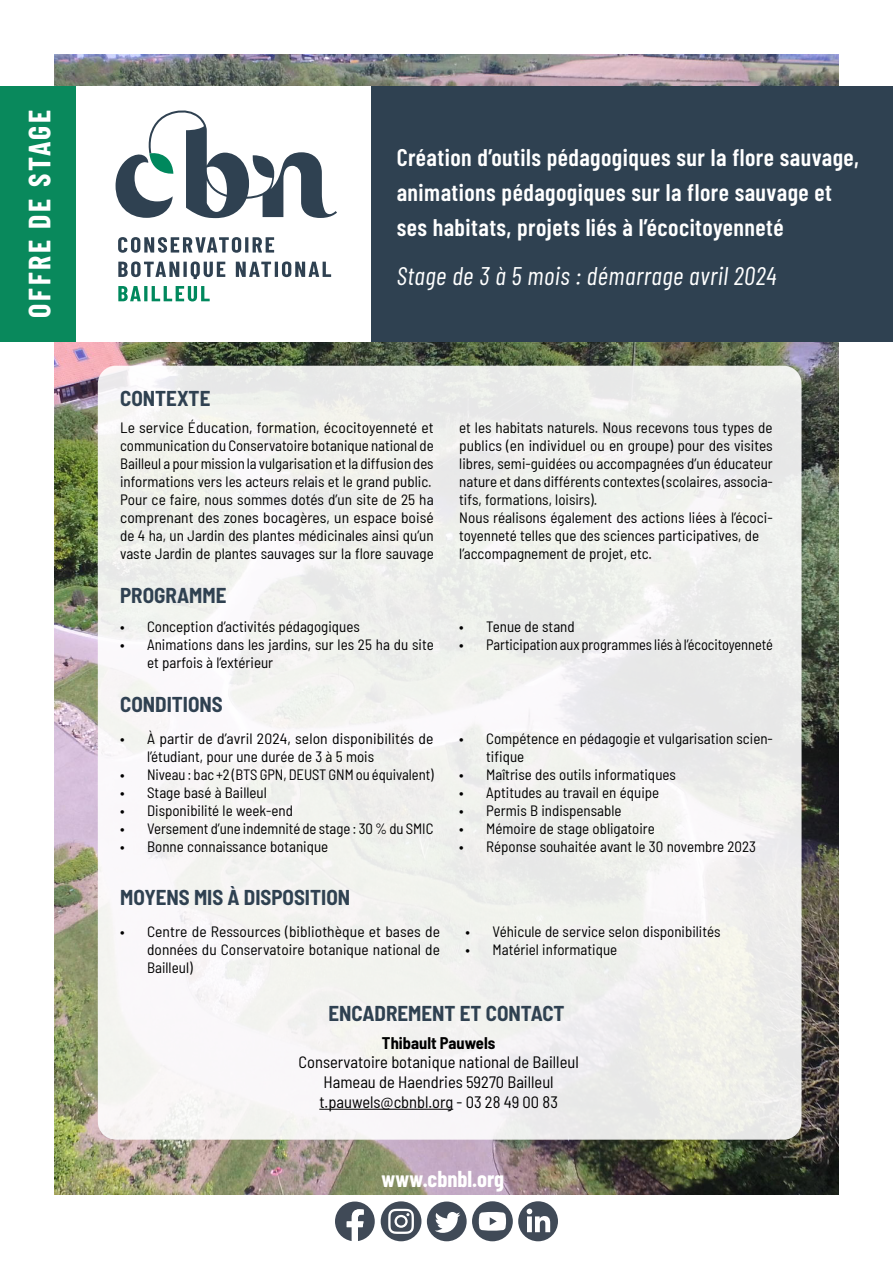
<style>
.page{position:relative;width:893px;height:1263px;background:#fff}
.page>*{position:absolute;margin:0;border:0;box-sizing:border-box;transform-origin:0 0}
.t1{font:700 30px "Barlow Condensed";letter-spacing:.09em;color:#fff}
.t2{font:italic 25.5px "Barlow Condensed";letter-spacing:.02em;color:#fff}
.t3{font:600 24px/35px "Barlow Condensed";letter-spacing:.02em;color:#fff}
.t4{font:700 22.5px "Barlow Condensed";color:#fff}
.t5{font:700 semi-condensed 21px "Barlow";color:#2f4151}
.t6{font:semi-condensed 16.5px/19.8px "Barlow";color:#000;text-align:center}
.t7{font:700 semi-condensed 16.5px "Barlow";color:#000}
.t8{font:semi-condensed 15px/18px "Barlow";color:#000}
</style>
<div class="page">
<img style="left:54px;top:54px;width:785px;height:1141px">
<div style="left:0;top:86px;width:75px;height:255px;background:#09895c"></div>
<div style="left:370px;top:86px;width:523px;height:255px;background:#2f4151"></div>
<div style="left:98px;top:366px;width:703px;height:774px;background:linear-gradient(to right,#f6f5f4,#ecedeb);border-radius:18px"></div>
<div style="left:76px;top:86px;width:295px;height:255px;background:#fff"></div>
<svg style="left:118px;top:237px;width:156px;height:16px"></svg>
<svg style="left:118px;top:261px;width:107px;height:18px"></svg>
<svg style="left:236px;top:261px;width:95px;height:16px"></svg>
<svg style="left:118px;top:286px;width:92px;height:15px"></svg>
<svg style="left:116px;top:110px;width:221px;height:108px"></svg>
<hr style="left:319px;top:1109px;width:134px;height:1px;background:#000">
<svg style="left:335px;top:1201px;width:40px;height:40px"></svg>
<div style="left:381px;top:1201px;width:40px;height:40px;background:#404a57;border-radius:50%"></div>
<svg style="left:388px;top:1209px;width:26px;height:25px"></svg>
<div style="left:427px;top:1201px;width:40px;height:40px;background:#404a57;border-radius:50%"></div>
<svg style="left:435px;top:1212px;width:25px;height:21px"></svg>
<div style="left:472px;top:1201px;width:41px;height:40px;background:#404a57;border-radius:50%"></div>
<svg style="left:479px;top:1212px;width:27px;height:18px"></svg>
<div style="left:518px;top:1201px;width:40px;height:40px;background:#404a57;border-radius:50%"></div>
<svg style="left:527px;top:1208px;width:23px;height:24px"></svg>
<h1 class="t1" style="left:19px;top:318px;width:209px;rotate:-90deg">OFFRE DE STAGE</h1>
<h3 class="t3" style="left:397px;top:139px;width:464px">Création d’outils pédagogiques sur la flore sauvage, animations pédagogiques sur la flore sauvage et ses habitats, projets liés à l’écocitoyenneté</h3>
<h2 class="t2" style="left:397px;top:258px;width:381px">Stage de 3 à 5 mois : démarrage avril 2024</h2>
<h3 class="t5" style="left:120px;top:383px;width:92px">CONTEXTE</h3>
<p class="t8" style="left:120px;top:417px;width:315px">Le service Éducation, formation, écocitoyenneté et communication du Conservatoire botanique national de Bailleul a pour mission la vulgarisation et la diffusion des informations vers les acteurs relais et le grand public.<br>Pour ce faire, nous sommes dotés d’un site de 25 ha comprenant des zones bocagères, un espace boisé de 4 ha, un Jardin des plantes médicinales ainsi qu’un vaste Jardin de plantes sauvages sur la flore sauvage</p>
<p class="t8" style="left:459px;top:417px;width:315px">et les habitats naturels. Nous recevons tous types de publics (en individuel ou en groupe) pour des visites libres, semi-guidées ou accompagnées d’un éducateur nature et dans différents contextes (scolaires, associa&shy;tifs, formations, loisirs).<br>Nous réalisons également des actions liées à l’écoci&shy;toyenneté telles que des sciences participatives, de l’accompagnement de projet, etc.</p>
<h3 class="t5" style="left:120px;top:580px;width:108px">PROGRAMME</h3>
<p class="t8" style="left:120px;top:617px;width:241px">• Conception d’activités pédagogiques</p>
<p class="t8" style="left:147px;top:635px;width:288px;text-indent:-27px">• Animations dans les jardins, sur les 25 ha du site et parfois à l’extérieur</p>
<p class="t8" style="left:459px;top:617px;width:117px">• Tenue de stand</p>
<p class="t8" style="left:459px;top:635px;width:315px">• Participation aux programmes liés à l’écocitoyenneté</p>
<h3 class="t5" style="left:120px;top:690px;width:104px">CONDITIONS</h3>
<p class="t8" style="left:147px;top:728px;width:288px;text-indent:-27px">• À partir de d’avril 2024, selon disponibilités de l’étudiant, pour une durée de 3 à 5 mois</p>
<p class="t8" style="left:120px;top:764px;width:315px">• Niveau : bac +2 (BTS GPN, DEUST GNM ou équivalent)</p>
<p class="t8" style="left:120px;top:782px;width:148px">• Stage basé à Bailleul</p>
<p class="t8" style="left:120px;top:800px;width:174px">• Disponibilité le week-end</p>
<p class="t8" style="left:120px;top:818px;width:315px">• Versement d’une indemnité de stage : 30 % du SMIC</p>
<p class="t8" style="left:120px;top:836px;width:210px">• Bonne connaissance botanique</p>
<p class="t8" style="left:486px;top:728px;width:288px;text-indent:-27px">• Compétence en pédagogie et vulgarisation scien&shy;tifique</p>
<p class="t8" style="left:459px;top:764px;width:218px">• Maîtrise des outils informatiques</p>
<p class="t8" style="left:459px;top:782px;width:202px">• Aptitudes au travail en équipe</p>
<p class="t8" style="left:459px;top:800px;width:164px">• Permis B indispensable</p>
<p class="t8" style="left:459px;top:818px;width:197px">• Mémoire de stage obligatoire</p>
<p class="t8" style="left:459px;top:836px;width:298px">• Réponse souhaitée avant le 30 novembre 2023</p>
<h3 class="t5" style="left:120px;top:882px;width:232px">MOYENS MIS À DISPOSITION</h3>
<p class="t8" style="left:147px;top:922px;width:294px;text-align:justify;text-indent:-27px">• Centre de Ressources (bibliothèque et bases de données du Conservatoire botanique national de Bailleul)</p>
<p class="t8" style="left:466px;top:922px;width:256px">• Véhicule de service selon disponibilités</p>
<p class="t8" style="left:466px;top:940px;width:153px">• Matériel informatique</p>
<h3 class="t5" style="left:328px;top:998px;width:238px">ENCADREMENT ET CONTACT</h3>
<p class="t7" style="left:382px;top:1031px;width:115px">Thibault Pauwels</p>
<p class="t6" style="left:299px;top:1051px;width:282px">Conservatoire botanique national de Bailleul<br>Hameau de Haendries 59270 Bailleul t.pauwels@cbnbl.org - 03 28 49 00 83</p>
<h3 class="t4" style="left:381px;top:1163px;width:124px">www.cbnbl.org</h3>
</div>
